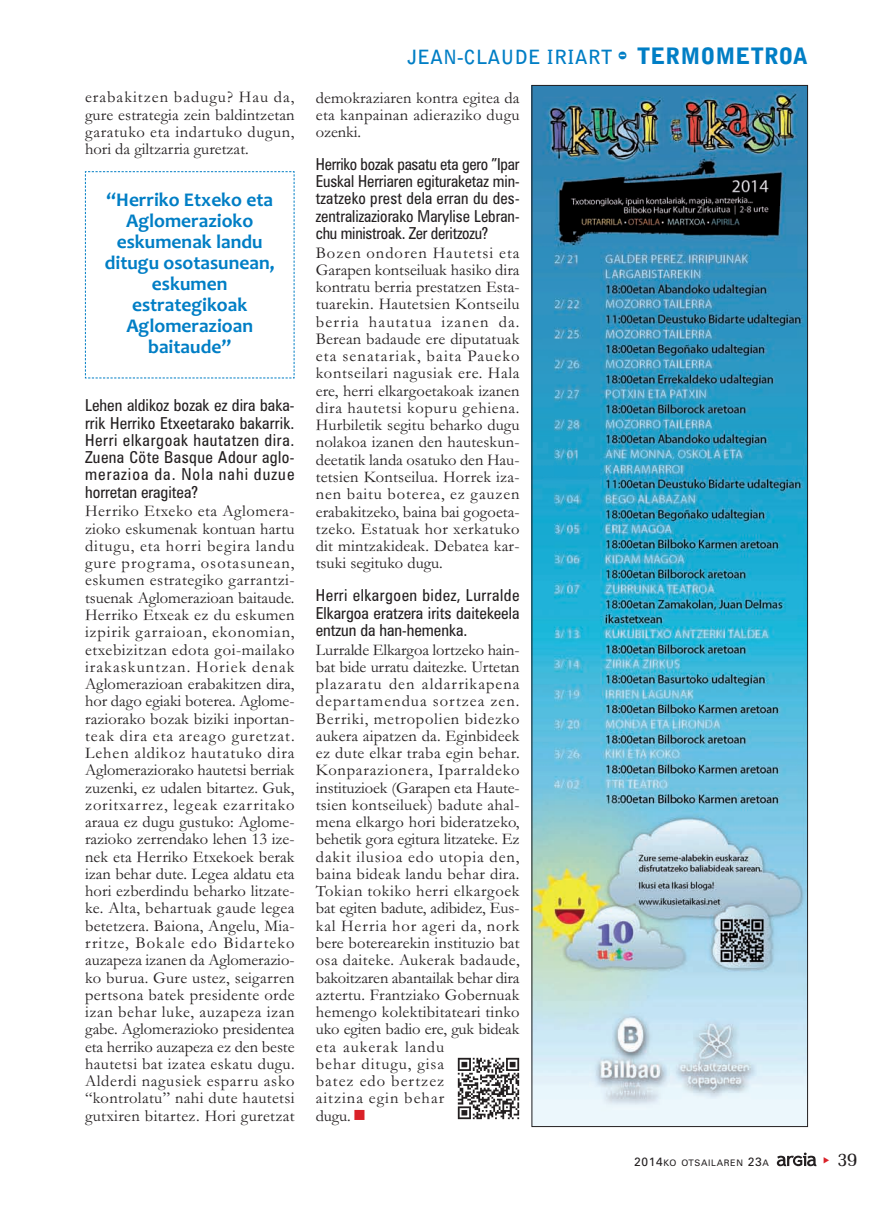
<style>
.page{position:relative;width:893px;height:1212px;background:#fff}
.page>*{position:absolute;margin:0;border:0;box-sizing:border-box;transform-origin:0 0}
.t1{font:700 19.5px/21px "Candara";color:#007ec5;text-align:center}
.t2{font:700 19.5px "Bell Gothic Std";color:#007ec5}
.t3{font:19.5px "Memoir";color:#231f20}
.t4{font:16.5px/17.2px "Garamond";letter-spacing:.02em;color:#231f20;text-align:justify}
.t5{font:condensed 16.5px/17.2px "Zurich BT";color:#231f20;text-align:justify}
.t6{font:9px "Zurich BT";letter-spacing:.075em;color:#231f20}
.s1{font-family:"Bodiac";font-weight:400;font-size:22.5px}
.s2{font-weight:900;font-size:22.5px}
.s3{color:#da2128}
.s4{font-size:12px}
</style>
<div class="page">
<svg style="left:777px;top:1152px;width:39px;height:14px"></svg>
<svg style="left:85px;top:171px;width:210px;height:208px"></svg>
<img style="left:533px;top:87px;width:273px;height:1038px">
<img style="left:457px;top:1057px;width:63px;height:63px">
<p class="t4" style="left:85px;top:90px;width:211px">erabakitzen badugu? Hau da, gure estrategia zein baldintzetan garatuko eta indartuko dugun, hori da giltzarria guretzat.</p>
<p class="t1" style="left:105px;top:191px;width:172px">“Herriko Etxeko eta<br>Aglomerazioko eskumenak landu ditugu osotasunean, eskumen estrategikoak<br>Aglomerazioan baitaude”</p>
<p class="t5" style="left:85px;top:398px;width:211px">Lehen aldikoz bozak ez dira baka&shy;rrik Herriko Etxeetarako bakarrik.<br>Herri elkargoak hautatzen dira.<br>Zuena Cöte Basque Adour aglo&shy;merazioa da. Nola nahi duzue horretan eragitea?</p>
<p class="t4" style="left:85px;top:504px;width:211px">Herriko Etxeko eta Aglomera&shy;zioko eskumenak kontuan hartu ditugu, eta horri begira landu gure programa, osotasunean, eskumen estrategiko garrantzi&shy;tsuenak Aglomerazioan baitaude.<br>Herriko Etxeak ez du eskumen izpirik garraioan, ekonomian, etxebizitzan edota goi-mailako irakaskuntzan. Horiek denak Aglomerazioan erabakitzen dira, hor dago egiaki boterea. Aglome&shy;raziorako bozak biziki inportan&shy;teak dira eta areago guretzat.<br>Lehen aldikoz hautatuko dira Aglomeraziorako hautetsi berriak zuzenki, ez udalen bitartez. Guk, zoritxarrez, legeak ezarritako araua ez dugu gustuko: Aglome&shy;razioko zerrendako lehen 13 ize&shy;nek eta Herriko Etxekoek berak izan behar dute. Legea aldatu eta hori ezberdindu beharko litzate&shy;ke. Alta, behartuak gaude legea betetzera. Baiona, Angelu, Mia&shy;rritze, Bokale edo Bidarteko auzapeza izanen da Aglomerazio&shy;ko burua. Gure ustez, seigarren pertsona batek presidente orde izan behar luke, auzapeza izan gabe. Aglomerazioko presidentea eta herriko auzapeza ez den beste hautetsi bat izatea eskatu dugu.<br>Alderdi nagusiek esparru asko “kontrolatu” nahi dute hautetsi gutxiren bitartez. Hori guretzat</p>
<p class="t2" style="left:407px;top:46px;width:402px">JEAN-CLAUDE IRIART <span class="s1">-</span> <span class="s2">TERMOMETROA</span></p>
<p class="t4" style="left:316px;top:91px;width:205px">demokraziaren kontra egitea da eta kanpainan adieraziko dugu ozenki.</p>
<p class="t5" style="left:316px;top:157px;width:205px">Herriko bozak pasatu eta gero ”Ipar Euskal Herriaren egituraketaz min&shy;tzatzeko prest dela erran du des&shy;zentralizaziorako Marylise Lebran&shy;chu ministroak. Zer deritzozu?</p>
<p class="t4" style="left:316px;top:246px;width:205px">Bozen ondoren Hautetsi eta Garapen kontseiluak hasiko dira kontratu berria prestatzen Esta&shy;tuarekin. Hautetsien Kontseilu berria hautatua izanen da.<br>Berean badaude ere diputatuak eta senatariak, baita Paueko kontseilari nagusiak ere. Hala ere, herri elkargoetakoak izanen dira hautetsi kopuru gehiena.<br>Hurbiletik segitu beharko dugu nolakoa izanen den hauteskun&shy;deetatik landa osatuko den Hau&shy;tetsien Kontseilua. Horrek iza&shy;nen baitu boterea, ez gauzen erabakitzeko, baina bai gogoeta&shy;tzeko. Estatuak hor xerkatuko dit mintzakideak. Debatea kar&shy;tsuki segituko dugu.</p>
<p class="t5" style="left:316px;top:588px;width:205px">Herri elkargoen bidez, Lurralde Elkargoa eratzera irits daitekeela entzun da han-hemenka.</p>
<p class="t4" style="left:316px;top:643px;width:205px;text-align:left">Lurralde Elkargoa lortzeko hain&shy;bat bide urratu daitezke. Urtetan plazaratu den aldarrikapena departamendua sortzea zen.<br>Berriki, metropolien bidezko aukera aipatzen da. Eginbideek ez dute elkar traba egin behar.<br>Konparazionera, Iparraldeko instituzioek (Garapen eta Haute&shy;tsien kontseiluek) badute ahal&shy;mena elkargo hori bideratzeko, behetik gora egitura litzateke. Ez dakit ilusioa edo utopia den, baina bideak landu behar dira.<br>Tokian tokiko herri elkargoek bat egiten badute, adibidez, Eus&shy;kal Herria hor ageri da, nork bere boterearekin instituzio bat osa daiteke. Aukerak badaude, bakoitzaren abantailak behar dira aztertu. Frantziako Gobernuak hemengo kolektibitateari tinko uko egiten badio ere, guk bideak eta aukerak landu<br>behar ditugu, gisa<br>batez edo bertzez<br>aitzina egin behar<br>dugu. <span class="s3">■</span></p>
<p class="t6" style="left:634px;top:1160px;width:136px"><span class="s4">2014</span>KO OTSAILAREN <span class="s4">23</span>A</p>
<p class="t3" style="left:837px;top:1147px;width:22px">39</p>
</div>
